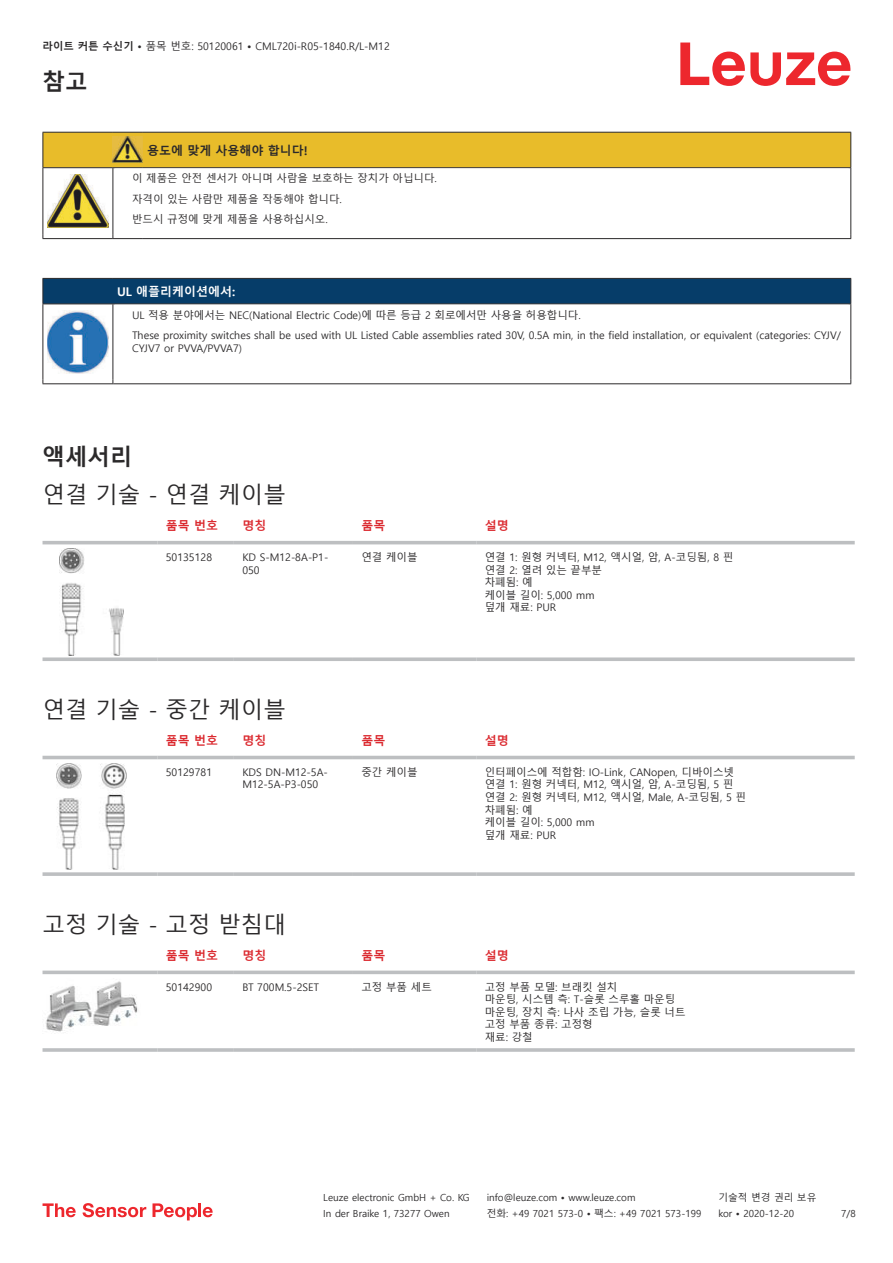
<style>
.page{position:relative;width:893px;height:1263px;background:#fff}
.page>*{position:absolute;margin:0;border:0;box-sizing:border-box;transform-origin:0 0}
.t1{font:22.5px "Malgun Gothic";color:#2b292a}
.t2{font:700 22.5px "Malgun Gothic";color:#2b292a}
.t3{font:700 12px "Malgun Gothic";color:#db2a30}
.t4{font:700 12px "Malgun Gothic";color:#2b292a}
.t5{font:700 12px "Malgun Gothic";color:#fff}
.t6{font:10.5px/12.6px "Malgun Gothic";color:#2b292a}
.t7{font:9.75px "Malgun Gothic";color:#2b292a}
.s1{font-weight:700}
</style>
<div class="page">
<svg style="left:680px;top:43px;width:170px;height:43px"></svg>
<svg style="left:43px;top:544px;width:812px;height:112px"></svg>
<hr style="left:43px;top:541px;width:114px;height:3px;background:#bdbfc1">
<hr style="left:157px;top:541px;width:77px;height:3px;background:#bdbfc1">
<hr style="left:234px;top:541px;width:119px;height:3px;background:#bdbfc1">
<hr style="left:353px;top:541px;width:123px;height:3px;background:#bdbfc1">
<hr style="left:476px;top:541px;width:379px;height:3px;background:#bdbfc1">
<svg style="left:43px;top:657px;width:114px;height:4px"></svg>
<svg style="left:157px;top:657px;width:77px;height:4px"></svg>
<svg style="left:234px;top:657px;width:119px;height:4px"></svg>
<svg style="left:353px;top:657px;width:123px;height:4px"></svg>
<svg style="left:476px;top:657px;width:379px;height:4px;background:#c4c6c8"></svg>
<img style="left:59px;top:549px;width:65px;height:106px">
<svg style="left:43px;top:755px;width:812px;height:25px"></svg>
<hr style="left:43px;top:756px;width:114px;height:3px;background:#bdbfc1">
<hr style="left:157px;top:756px;width:77px;height:3px;background:#bdbfc1">
<hr style="left:234px;top:756px;width:119px;height:3px;background:#bdbfc1">
<hr style="left:353px;top:756px;width:123px;height:3px;background:#bdbfc1">
<hr style="left:476px;top:756px;width:379px;height:3px;background:#bdbfc1">
<svg style="left:43px;top:872px;width:114px;height:4px"></svg>
<svg style="left:157px;top:872px;width:77px;height:4px"></svg>
<svg style="left:234px;top:872px;width:119px;height:4px"></svg>
<svg style="left:353px;top:872px;width:123px;height:4px"></svg>
<svg style="left:476px;top:872px;width:379px;height:4px;background:#c3c5c7"></svg>
<img style="left:56px;top:763px;width:70px;height:107px">
<svg style="left:43px;top:974px;width:811px;height:1px"></svg>
<svg style="left:43px;top:970px;width:114px;height:4px"></svg>
<svg style="left:157px;top:970px;width:77px;height:4px"></svg>
<svg style="left:234px;top:970px;width:119px;height:4px"></svg>
<svg style="left:353px;top:970px;width:123px;height:4px"></svg>
<svg style="left:476px;top:970px;width:379px;height:4px;background:#c6c8ca"></svg>
<hr style="left:43px;top:1048px;width:114px;height:4px;background:#c3c5c7">
<svg style="left:157px;top:1048px;width:77px;height:4px"></svg>
<hr style="left:234px;top:1048px;width:119px;height:4px;background:#c4c6c8">
<hr style="left:353px;top:1048px;width:123px;height:4px;background:#c3c5c7">
<svg style="left:476px;top:1048px;width:379px;height:4px;background:#c3c5c7"></svg>
<img style="left:46px;top:981px;width:92px;height:51px">
<svg style="left:43px;top:1203px;width:33px;height:14px"></svg>
<svg style="left:83px;top:1203px;width:63px;height:14px"></svg>
<svg style="left:153px;top:1203px;width:44px;height:17px"></svg>
<hr style="left:198px;top:1203px;width:3px;height:14px;background:#ed272d">
<svg style="left:203px;top:1207px;width:10px;height:10px"></svg>
<hr style="left:43px;top:238px;width:70px;height:1px;background:#2b292a">
<hr style="left:113px;top:238px;width:30px;height:1px;background:#2b292a">
<hr style="left:143px;top:238px;width:708px;height:1px;background:#2b292a">
<svg style="left:43px;top:132px;width:808px;height:106px"></svg>
<hr style="left:43px;top:304px;width:1px;height:75px;background:#2b292a">
<hr style="left:113px;top:304px;width:1px;height:75px;background:#2b292a">
<hr style="left:850px;top:304px;width:1px;height:75px;background:#2b292a">
<hr style="left:43px;top:383px;width:70px;height:1px;background:#2b292a">
<hr style="left:113px;top:383px;width:738px;height:1px;background:#2b292a">
<img style="left:47px;top:358px;width:58px;height:15px">
<svg style="left:43px;top:278px;width:808px;height:80px"></svg>
<p class="t6" style="left:43px;top:40px;width:349px"><span class="s1">라이트 커튼 수신기 •</span> 품목 번호: 50120061 <span class="s1">•</span> CML720i-R05-1840.R/L-M12</p>
<h1 class="t2" style="left:43px;top:69px;width:46px">참고</h1>
<p class="t4" style="left:147px;top:144px;width:162px">용도에 맞게 사용해야 합니다!</p>
<p class="t6" style="left:132px;top:169px;width:306px;line-height:20.2px">이 제품은 안전 센서가 아니며 사람을 보호하는 장치가 아닙니다. 자격이 있는 사람만 제품을 작동해야 합니다.<br>반드시 규정에 맞게 제품을 사용하십시오.</p>
<p class="t5" style="left:117px;top:285px;width:120px">UL 애플리케이션에서:</p>
<p class="t6" style="left:132px;top:305px;width:710px;line-height:20.2px">UL 적용 분야에서는 NEC(National Electric Code)에 따른 등급 2 회로에서만 사용을 허용합니다.<br>These proximity switches shall be used with UL Listed Cable assemblies rated 30V, 0.5A min, in the field installation, or equivalent (categories: CYJV/</p>
<p class="t6" style="left:132px;top:342px;width:112px">CYJV7 or PVVA/PVVA7)</p>
<h1 class="t2" style="left:43px;top:443px;width:91px">액세서리</h1>
<h1 class="t1" style="left:43px;top:482px;width:245px">연결 기술 - 연결 케이블</h1>
<p class="t3" style="left:166px;top:519px;width:54px">품목 번호</p>
<p class="t3" style="left:242px;top:519px;width:25px">명칭</p>
<p class="t3" style="left:361px;top:519px;width:25px">품목</p>
<p class="t3" style="left:485px;top:519px;width:25px">설명</p>
<p class="t6" style="left:166px;top:551px;width:48px">50135128</p>
<p class="t6" style="left:242px;top:551px;width:88px">KD S-M12-8A-P1-<br>050</p>
<p class="t6" style="left:361px;top:551px;width:58px">연결 케이블</p>
<p class="t6" style="left:485px;top:551px;width:250px">연결 1: 원형 커넥터, M12, 액시얼, 암, A-코딩됨, 8 핀 연결 2: 열려 있는 끝부분<br>차폐됨: 예<br>케이블 길이: 5,000 mm<br>덮개 재료: PUR</p>
<h1 class="t1" style="left:43px;top:697px;width:245px">연결 기술 - 중간 케이블</h1>
<p class="t3" style="left:166px;top:733px;width:54px">품목 번호</p>
<p class="t3" style="left:242px;top:733px;width:25px">명칭</p>
<p class="t3" style="left:361px;top:733px;width:25px">품목</p>
<p class="t3" style="left:485px;top:733px;width:25px">설명</p>
<p class="t6" style="left:166px;top:766px;width:48px">50129781</p>
<p class="t6" style="left:242px;top:766px;width:87px">KDS DN-M12-5A-<br>M12-5A-P3-050</p>
<p class="t6" style="left:361px;top:766px;width:58px">중간 케이블</p>
<p class="t6" style="left:485px;top:766px;width:263px">인터페이스에 적합함: IO-Link, CANopen, 디바이스넷 연결 1: 원형 커넥터, M12, 액시얼, 암, A-코딩됨, 5 핀 연결 2: 원형 커넥터, M12, 액시얼, Male, A-코딩됨, 5 핀 차폐됨: 예<br>케이블 길이: 5,000 mm<br>덮개 재료: PUR</p>
<h1 class="t1" style="left:43px;top:912px;width:245px">고정 기술 - 고정 받침대</h1>
<p class="t3" style="left:166px;top:948px;width:54px">품목 번호</p>
<p class="t3" style="left:242px;top:948px;width:25px">명칭</p>
<p class="t3" style="left:361px;top:948px;width:25px">품목</p>
<p class="t3" style="left:485px;top:948px;width:25px">설명</p>
<p class="t6" style="left:166px;top:981px;width:48px">50142900</p>
<p class="t6" style="left:242px;top:981px;width:78px">BT 700M.5-2SET</p>
<p class="t6" style="left:361px;top:981px;width:72px">고정 부품 세트</p>
<p class="t6" style="left:485px;top:981px;width:202px">고정 부품 모델: 브래킷 설치<br>마운팅, 시스템 측: T-슬롯 스루홀 마운팅 마운팅, 장치 측: 나사 조립 가능, 슬롯 너트 고정 부품 종류: 고정형<br>재료: 강철</p>
<p class="t7" style="left:323px;top:1192px;width:148px">Leuze electronic GmbH + Co. KG</p>
<p class="t7" style="left:487px;top:1192px;width:150px">info@leuze.com • www.leuze.com</p>
<p class="t7" style="left:718px;top:1192px;width:100px">기술적 변경 권리 보유</p>
<p class="t7" style="left:323px;top:1208px;width:128px">In der Braike 1, 73277 Owen</p>
<p class="t7" style="left:487px;top:1208px;width:216px">전화: +49 7021 573-0 • 팩스: +49 7021 573-199</p>
<p class="t7" style="left:718px;top:1208px;width:77px">kor • 2020-12-20</p>
<p class="t7" style="left:841px;top:1208px;width:16px">7 /8</p>
</div>
